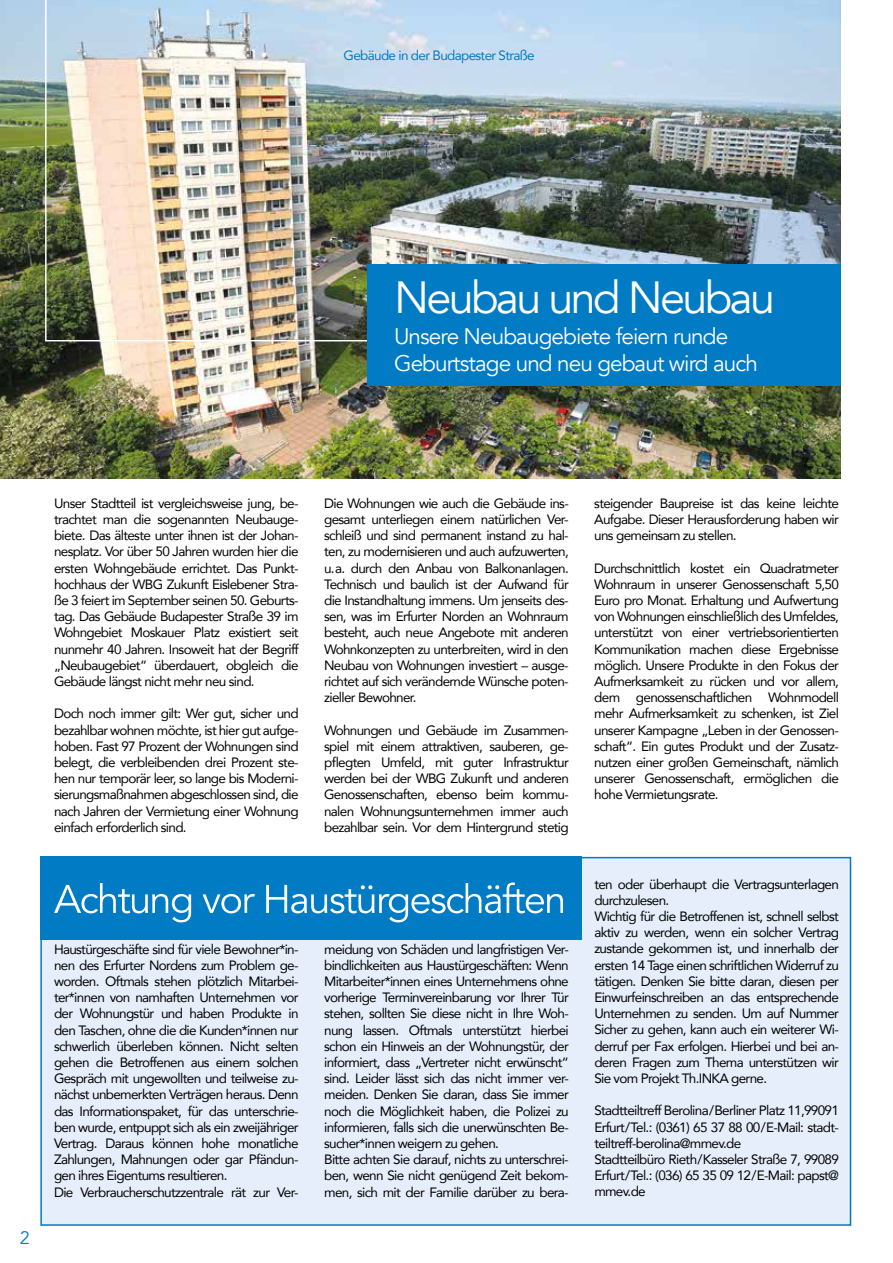
<style>
.page{position:relative;width:893px;height:1263px;background:#fff}
.page>*{position:absolute;margin:0;border:0;box-sizing:border-box;transform-origin:0 0}
.t1{font:45px "Avenir";letter-spacing:-.06em;color:#fff}
.t2{font:22.5px/27px "Avenir";letter-spacing:-.04em;color:#fff}
.t3{font:18px "Avenir";color:#007bc4}
.t4{font:13.5px/16.2px "Avenir";letter-spacing:-.05em;color:#000;text-align:justify}
.t5{font:13.5px "Avenir";letter-spacing:-.05em;color:#007bc4}
</style>
<div class="page">
<img style="left:0;top:0;width:840px;height:479px">
<div style="left:40px;top:857px;width:811px;height:369px;background:#e5eefa;border:2px solid #007bc4"></div>
<div style="left:40px;top:857px;width:542px;height:83px;background:#007bc4"></div>
<svg style="left:54px;top:882px;width:509px;height:40px"></svg>
<img style="left:45px;top:0;width:796px;height:341px">
<div style="left:367px;top:264px;width:473px;height:122px;background:#007bc4"></div>
<p class="t5" style="left:344px;top:45px;width:193px">Gebäude in der Budapester Straße</p>
<h1 class="t1" style="left:394px;top:270px;width:383px">Neubau und Neubau</h1>
<h2 class="t2" style="left:394px;top:323px;width:365px">Unsere Neubaugebiete feiern runde<br>Geburtstage und neu gebaut wird auch</h2>
<p class="t4" style="left:54px;top:495px;width:246px">Unser Stadtteil ist vergleichsweise jung, be&shy;trachtet man die sogenannten Neubauge&shy;biete. Das älteste unter ihnen ist der Johan&shy;nesplatz. Vor über 50 Jahren wurden hier die ersten Wohngebäude errichtet. Das Punkt&shy;hochhaus der WBG Zukunft Eislebener Stra&shy;ße 3 feiert im September seinen 50. Geburts&shy;tag. Das Gebäude Budapester Straße 39 im Wohngebiet Moskauer Platz existiert seit nunmehr 40 Jahren. Insoweit hat der Begriff „Neubaugebiet“ überdauert, obgleich die Gebäude längst nicht mehr neu sind.</p>
<p class="t4" style="left:54px;top:705px;width:246px">Doch noch immer gilt: Wer gut, sicher und bezahlbar wohnen möchte, ist hier gut aufge&shy;hoben. Fast 97 Prozent der Wohnungen sind belegt, die verbleibenden drei Prozent ste&shy;hen nur temporär leer, so lange bis Moderni&shy;sierungsmaßnahmen abgeschlossen sind, die nach Jahren der Vermietung einer Wohnung einfach erforderlich sind.</p>
<p class="t4" style="left:324px;top:495px;width:246px">Die Wohnungen wie auch die Gebäude ins&shy;gesamt unterliegen einem natürlichen Ver&shy;schleiß und sind permanent instand zu hal&shy;ten, zu modernisieren und auch aufzuwerten, u.a. durch den Anbau von Balkonanlagen.<br>Technisch und baulich ist der Aufwand für die Instandhaltung immens. Um jenseits des&shy;sen, was im Erfurter Norden an Wohnraum besteht, auch neue Angebote mit anderen Wohnkonzepten zu unterbreiten, wird in den Neubau von Wohnungen investiert – ausge&shy;richtet auf sich verändernde Wünsche poten&shy;zieller Bewohner.</p>
<p class="t4" style="left:324px;top:721px;width:246px">Wohnungen und Gebäude im Zusammen&shy;spiel mit einem attraktiven, sauberen, ge&shy;pflegten Umfeld, mit guter Infrastruktur werden bei der WBG Zukunft und anderen Genossenschaften, ebenso beim kommu&shy;nalen Wohnungsunternehmen immer auch bezahlbar sein. Vor dem Hintergrund stetig</p>
<h3 class="t3" style="left:20px;top:1227px;width:12px">2</h3>
<p class="t4" style="left:54px;top:940px;width:246px;text-align:left">Haustürgeschäfte sind für viele Bewohner*in&shy;nen des Erfurter Nordens zum Problem ge&shy;worden. Oftmals stehen plötzlich Mitarbei&shy;ter*innen von namhaften Unternehmen vor der Wohnungstür und haben Produkte in den Taschen, ohne die die Kunden*innen nur schwerlich überleben können. Nicht selten gehen die Betroffenen aus einem solchen Gespräch mit ungewollten und teilweise zu&shy;nächst unbemerkten Verträgen heraus. Denn das Informationspaket, für das unterschrie&shy;ben wurde, entpuppt sich als ein zweijähriger Vertrag. Daraus können hohe monatliche Zahlungen, Mahnungen oder gar Pfändun&shy;gen ihres Eigentums resultieren.<br>Die Verbraucherschutzzentrale rät zur Ver-</p>
<p class="t4" style="left:324px;top:940px;width:246px;text-align:left">meidung von Schäden und langfristigen Ver&shy;bindlichkeiten aus Haustürgeschäften: Wenn Mitarbeiter*innen eines Unternehmens ohne vorherige Terminvereinbarung vor Ihrer Tür stehen, sollten Sie diese nicht in Ihre Woh&shy;nung lassen. Oftmals unterstützt hierbei schon ein Hinweis an der Wohnungstür, der informiert, dass „Vertreter nicht erwünscht“ sind. Leider lässt sich das nicht immer ver&shy;meiden. Denken Sie daran, dass Sie immer noch die Möglichkeit haben, die Polizei zu informieren, falls sich die unerwünschten Be&shy;sucher*innen weigern zu gehen.<br>Bitte achten Sie darauf, nichts zu unterschrei&shy;ben, wenn Sie nicht genügend Zeit bekom&shy;men, sich mit der Familie darüber zu bera-</p>
<p class="t4" style="left:594px;top:495px;width:246px">steigender Baupreise ist das keine leichte Aufgabe. Dieser Herausforderung haben wir uns gemeinsam zu stellen.</p>
<p class="t4" style="left:594px;top:559px;width:246px">Durchschnittlich kostet ein Quadratmeter Wohnraum in unserer Genossenschaft 5,50<br>Euro pro Monat. Erhaltung und Aufwertung von Wohnungen einschließlich des Umfeldes, unterstützt von einer vertriebsorientierten Kommunikation machen diese Ergebnisse möglich. Unsere Produkte in den Fokus der Aufmerksamkeit zu rücken und vor allem, dem genossenschaftlichen Wohnmodell mehr Aufmerksamkeit zu schenken, ist Ziel unserer Kampagne „Leben in der Genossen&shy;schaft“. Ein gutes Produkt und der Zusatz&shy;nutzen einer großen Gemeinschaft, nämlich unserer Genossenschaft, ermöglichen die hohe Vermietungsrate.</p>
<p class="t4" style="left:594px;top:875px;width:246px;text-align:left">ten oder überhaupt die Vertragsunterlagen durchzulesen.<br>Wichtig für die Betroffenen ist, schnell selbst aktiv zu werden, wenn ein solcher Vertrag zustande gekommen ist, und innerhalb der ersten 14 Tage einen schriftlichen Widerruf zu tätigen. Denken Sie bitte daran, diesen per Einwurfeinschreiben an das entsprechende Unternehmen zu senden. Um auf Nummer Sicher zu gehen, kann auch ein weiterer Wi&shy;derruf per Fax erfolgen. Hierbei und bei an&shy;deren Fragen zum Thema unterstützen wir Sie vom Projekt Th.INKA gerne.</p>
<p class="t4" style="left:594px;top:1102px;width:246px;text-align:left">Stadtteiltreff Berolina/Berliner Platz 11,99091<br>Erfurt/Tel.: (0361) 65 37 88 00/E-Mail: stadt&shy;teiltreff-berolina@mmev.de<br>Stadtteilbüro Rieth/Kasseler Straße 7, 99089<br>Erfurt/Tel.: (036) 65 35 09 12/E-Mail: papst@ mmev.de</p>
</div>
